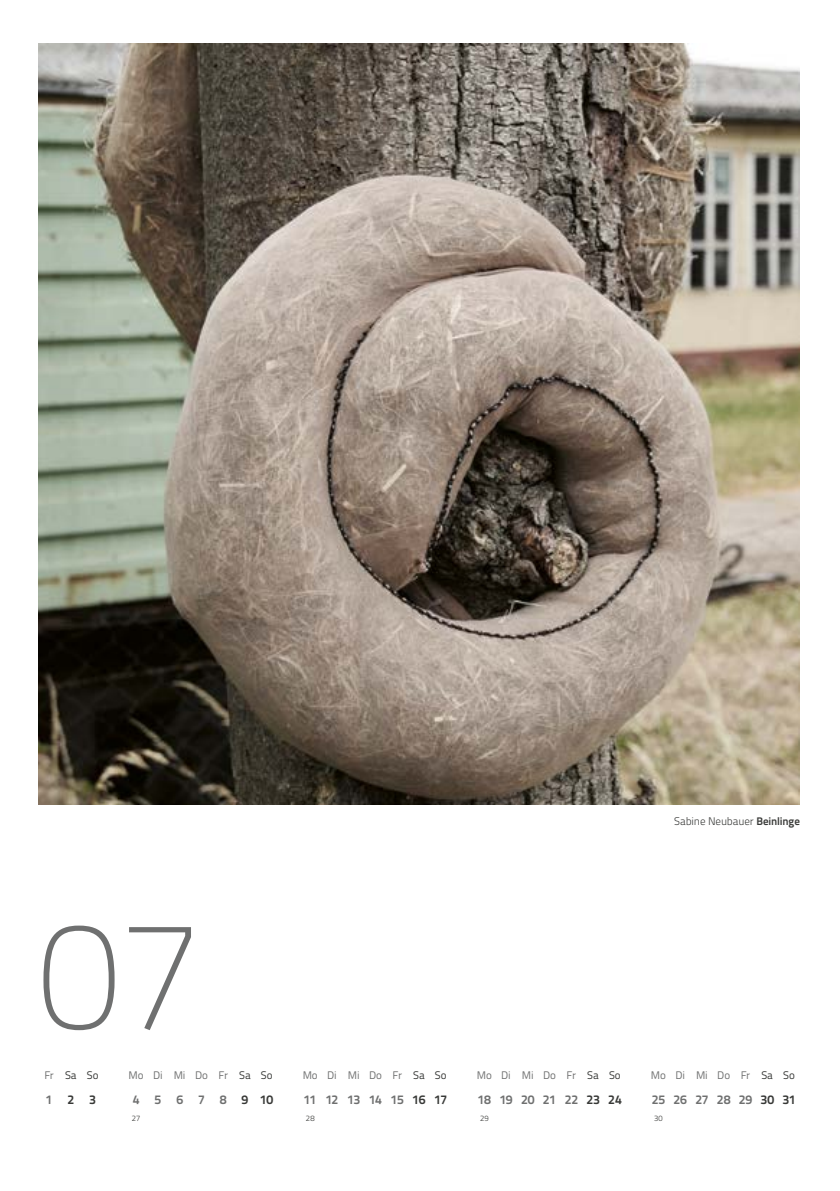
<style>
.page{position:relative;width:840px;height:1191px;background:#fff}
.page>*{position:absolute;margin:0;border:0;box-sizing:border-box;transform-origin:0 0}
.t1{font:100 154px "Titillium Text 22 L";color:#6f7070}
.t2{font:700 12.8px "Titillium Text 22 L";letter-spacing:-.005em;color:#6f7070}
.t3{font:700 12.8px "Titillium Text 22 L";letter-spacing:-.06em;color:#6f7070}
.t4{font:700 12.8px "Titillium Text 22 L";letter-spacing:1.175em;color:#6f7070}
.t5{font:700 12.8px "Titillium Text 22 L";color:#383937}
.t6{font:11px "Titillium Text 22 L";letter-spacing:-.005em;color:#6f7070}
.t7{font:300 11px "Titillium Text 22 L";letter-spacing:-.015em;color:#383937}
.t8{font:11px "Titillium Text 22 L";color:#383937}
.t9{font:300 8px "Titillium Text 22 L";letter-spacing:.015em;color:#383937}
.s1{font-weight:700}
.s2{color:#6f7070}
.s3{color:#383937}
</style>
<div class="page">
<img style="left:38px;top:43px;width:761px;height:761px">
<h1 class="t1" style="left:38px;top:865px;width:165px">07</h1>
<p class="t7" style="left:673px;top:813px;width:127px">Sabine Neubauer <span class="s1">Beinlinge</span></p>
<p class="t8" style="left:44px;top:1066px;width:56px"><span class="s2">Fr</span> Sa So</p>
<p class="t6" style="left:128px;top:1066px;width:145px">Mo Di Mi Do Fr <span class="s3">Sa So</span></p>
<p class="t6" style="left:302px;top:1066px;width:145px">Mo Di Mi Do Fr <span class="s3">Sa So</span></p>
<p class="t6" style="left:476px;top:1066px;width:145px">Mo Di Mi Do Fr <span class="s3">Sa So</span></p>
<p class="t6" style="left:650px;top:1066px;width:145px">Mo Di Mi Do Fr <span class="s3">Sa So</span></p>
<p class="t5" style="left:46px;top:1089px;width:52px"><span class="s2">1</span>23</p>
<p class="t4" style="left:133px;top:1089px;width:142px">45678<span class="s3">910</span></p>
<p class="t3" style="left:304px;top:1089px;width:145px">11 12 13 14 15 <span class="s3">16 17</span></p>
<p class="t2" style="left:477px;top:1089px;width:145px">18 19 20 21 22 <span class="s3">23 24</span></p>
<p class="t2" style="left:651px;top:1089px;width:145px">25 26 27 28 29 <span class="s3">30 31</span></p>
<p class="t9" style="left:132px;top:1112px;width:10px">27</p>
<p class="t9" style="left:306px;top:1112px;width:10px">28</p>
<p class="t9" style="left:480px;top:1112px;width:10px">29</p>
<p class="t9" style="left:653px;top:1112px;width:10px">30</p>
</div>
